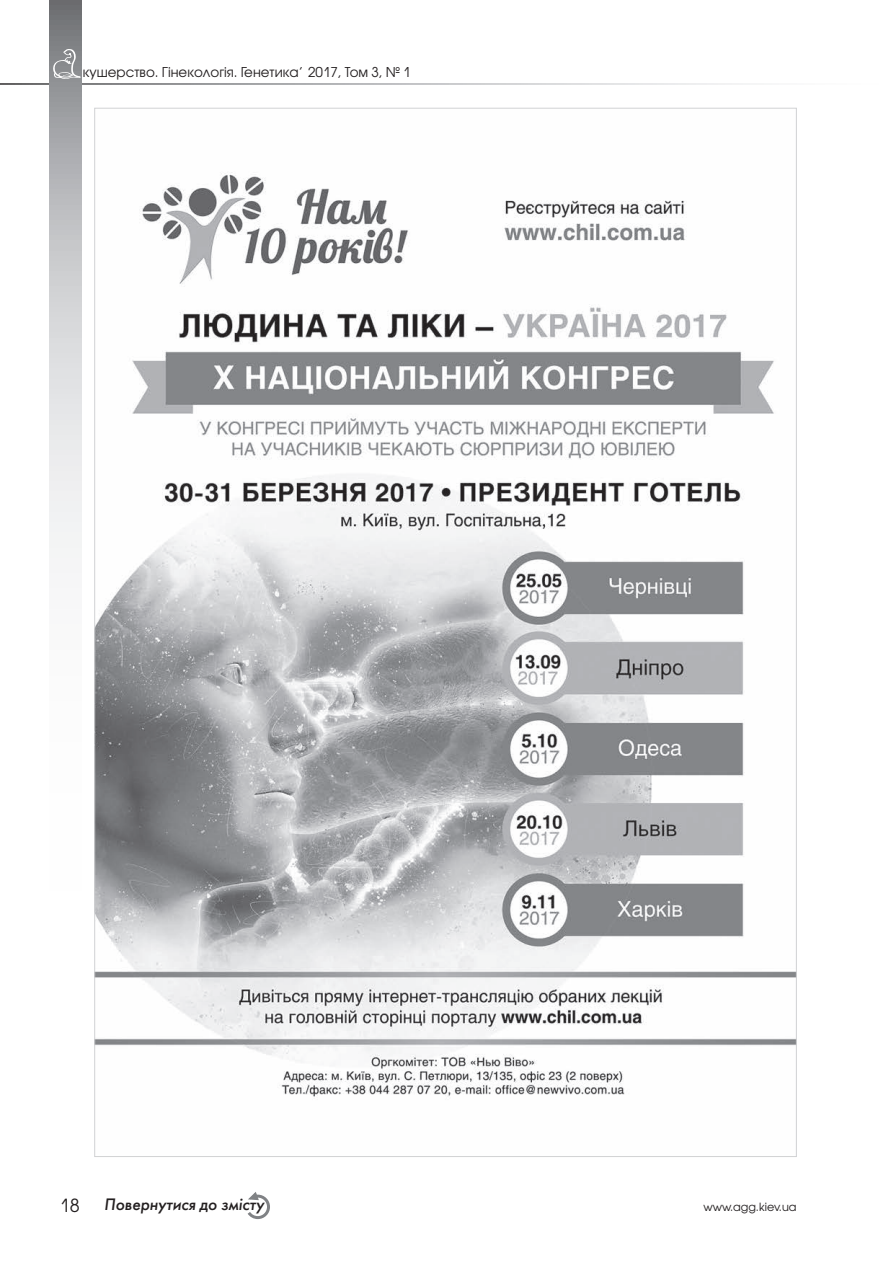
<style>
.page{position:relative;width:893px;height:1263px;background:#fff}
.page>*{position:absolute;margin:0;border:0;box-sizing:border-box;transform-origin:0 0}
.t1{font:18px "Avant Garde Gothic C";color:#231f20}
.t2{font:italic 16.5px "Futuris C";color:#231f20}
.t3{font:13.5px "Avant Garde Gothic C";color:#231f20}
.t4{font:11.25px "Avant Garde Gothic C";color:#231f20}
</style>
<div class="page">
<svg style="left:49px;top:0;width:33px;height:558px;background:#c6c7ca"></svg>
<svg style="left:53px;top:49px;width:28px;height:30px"></svg>
<svg style="left:247px;top:1192px;width:23px;height:28px"></svg>
<img style="left:97px;top:172px;width:697px;height:925px">
<p class="t3" style="left:83px;top:64px;width:329px">кушерство. Гінекологія. Генетика’ 2017, Том 3, № 1</p>
<h1 class="t1" style="left:60px;top:1195px;width:21px">18</h1>
<p class="t2" style="left:105px;top:1194px;width:161px">Повернутися до змісту</p>
<p class="t4" style="left:703px;top:1200px;width:95px">www.agg.kiev.ua</p>
</div>
